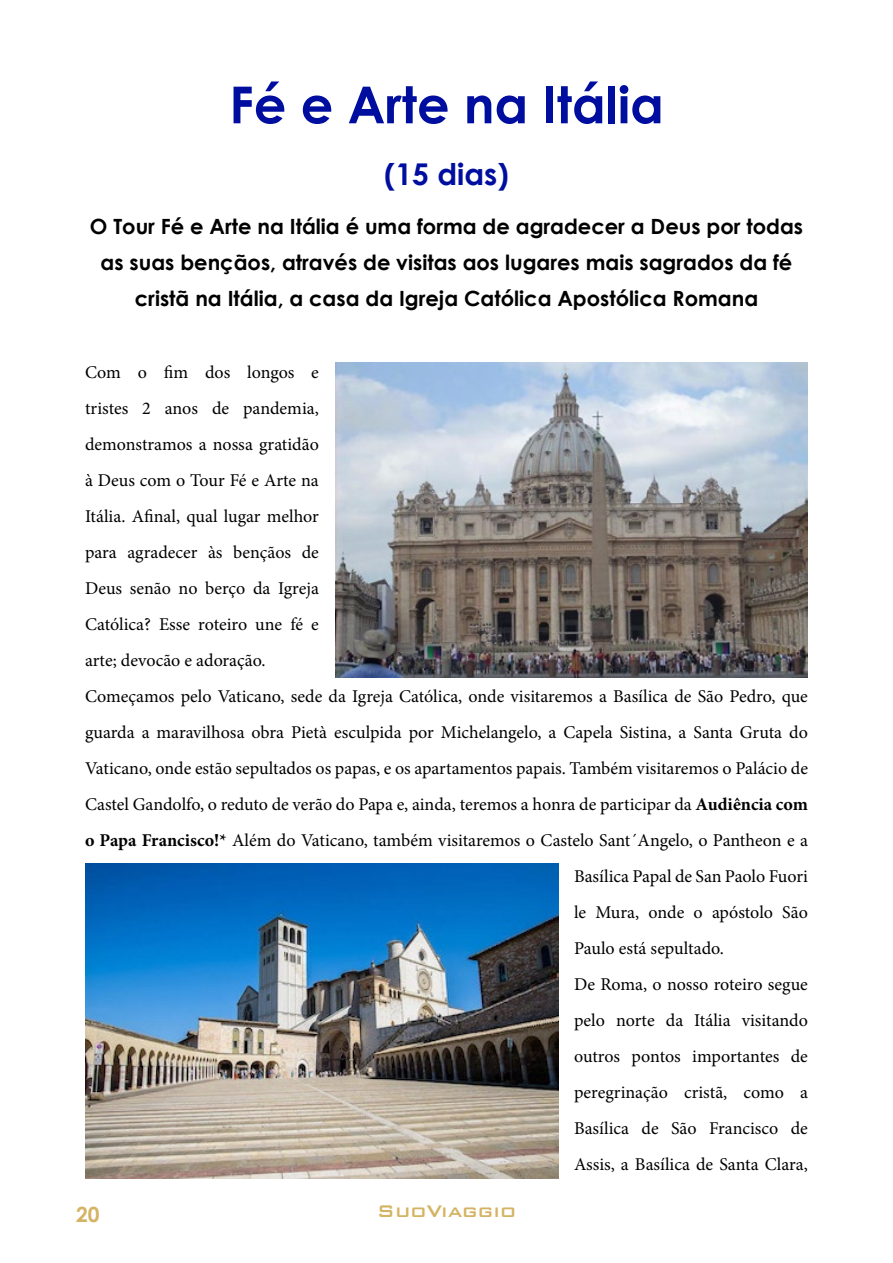
<style>
.page{position:relative;width:893px;height:1263px;background:#fff}
.page>*{position:absolute;margin:0;border:0;box-sizing:border-box;transform-origin:0 0}
.t1{font:700 51px "Century Gothic";color:#000e9f}
.t2{font:700 30px "Century Gothic";color:#000e9f}
.t3{font:500 22.5px "Bank Gothic BT";color:#d4b362}
.t4{font:700 21px/36px "Century Gothic";color:#000;text-align:center}
.t5{font:700 21px "Century Gothic";color:#d4b362}
.t6{font:18px "Minion Pro";color:#000}
.s1{font-weight:700}
</style>
<div class="page">
<img style="left:335px;top:362px;width:473px;height:315px">
<img style="left:86px;top:864px;width:472px;height:314px">
<h1 class="t1" style="left:229px;top:66px;width:436px">Fé e Arte na Itália</h1>
<h2 class="t2" style="left:384px;top:151px;width:126px">(15 dias)</h2>
<p class="t4" style="left:90px;top:207px;width:715px">O Tour Fé e Arte na Itália é uma forma de agradecer a Deus por todas as suas bençãos, através de visitas aos lugares mais sagrados da fé cristã na Itália, a casa da Igreja Católica Apostólica Romana</p>
<p class="t6" style="left:85px;top:360px;width:235px">Com o fim dos longos e</p>
<p class="t6" style="left:85px;top:396px;width:235px">tristes 2 anos de pandemia,</p>
<p class="t6" style="left:85px;top:432px;width:235px">demonstramos a nossa gratidão</p>
<p class="t6" style="left:85px;top:468px;width:235px">à Deus com o Tour Fé e Arte na</p>
<p class="t6" style="left:85px;top:504px;width:235px">Itália. Afinal, qual lugar melhor</p>
<p class="t6" style="left:85px;top:540px;width:235px">para agradecer às bençãos de</p>
<p class="t6" style="left:85px;top:576px;width:235px">Deus senão no berço da Igreja</p>
<p class="t6" style="left:85px;top:612px;width:235px">Católica? Esse roteiro une fé e</p>
<p class="t6" style="left:85px;top:648px;width:182px">arte; devocão e adoração.</p>
<p class="t6" style="left:85px;top:684px;width:724px">Começamos pelo Vaticano, sede da Igreja Católica, onde visitaremos a Basílica de São Pedro, que</p>
<p class="t6" style="left:85px;top:720px;width:724px">guarda a maravilhosa obra Pietà esculpida por Michelangelo, a Capela Sistina, a Santa Gruta do</p>
<p class="t6" style="left:85px;top:756px;width:724px">Vaticano, onde estão sepultados os papas, e os apartamentos papais. Também visitaremos o Palácio de</p>
<p class="t6" style="left:85px;top:792px;width:724px">Castel Gandolfo, o reduto de verão do Papa e, ainda, teremos a honra de participar da <span class="s1">Audiência com</span></p>
<p class="t6" style="left:85px;top:828px;width:724px"><span class="s1">o Papa Francisco!*</span> Além do Vaticano, também visitaremos o Castelo Sant´Angelo, o Pantheon e a</p>
<p class="t6" style="left:574px;top:864px;width:235px">Basílica Papal de San Paolo Fuori</p>
<p class="t6" style="left:574px;top:900px;width:235px">le Mura, onde o apóstolo São</p>
<p class="t6" style="left:574px;top:936px;width:151px">Paulo está sepultado.</p>
<p class="t6" style="left:574px;top:972px;width:235px">De Roma, o nosso roteiro segue</p>
<p class="t6" style="left:574px;top:1008px;width:235px">pelo norte da Itália visitando</p>
<p class="t6" style="left:574px;top:1044px;width:235px">outros pontos importantes de</p>
<p class="t6" style="left:574px;top:1080px;width:235px">peregrinação cristã, como a</p>
<p class="t6" style="left:574px;top:1116px;width:235px">Basílica de São Francisco de</p>
<p class="t6" style="left:574px;top:1152px;width:235px">Assis, a Basílica de Santa Clara,</p>
<p class="t5" style="left:76px;top:1199px;width:25px">20</p>
<p class="t3" style="left:377px;top:1199px;width:141px">SuoViaggio</p>
</div>
